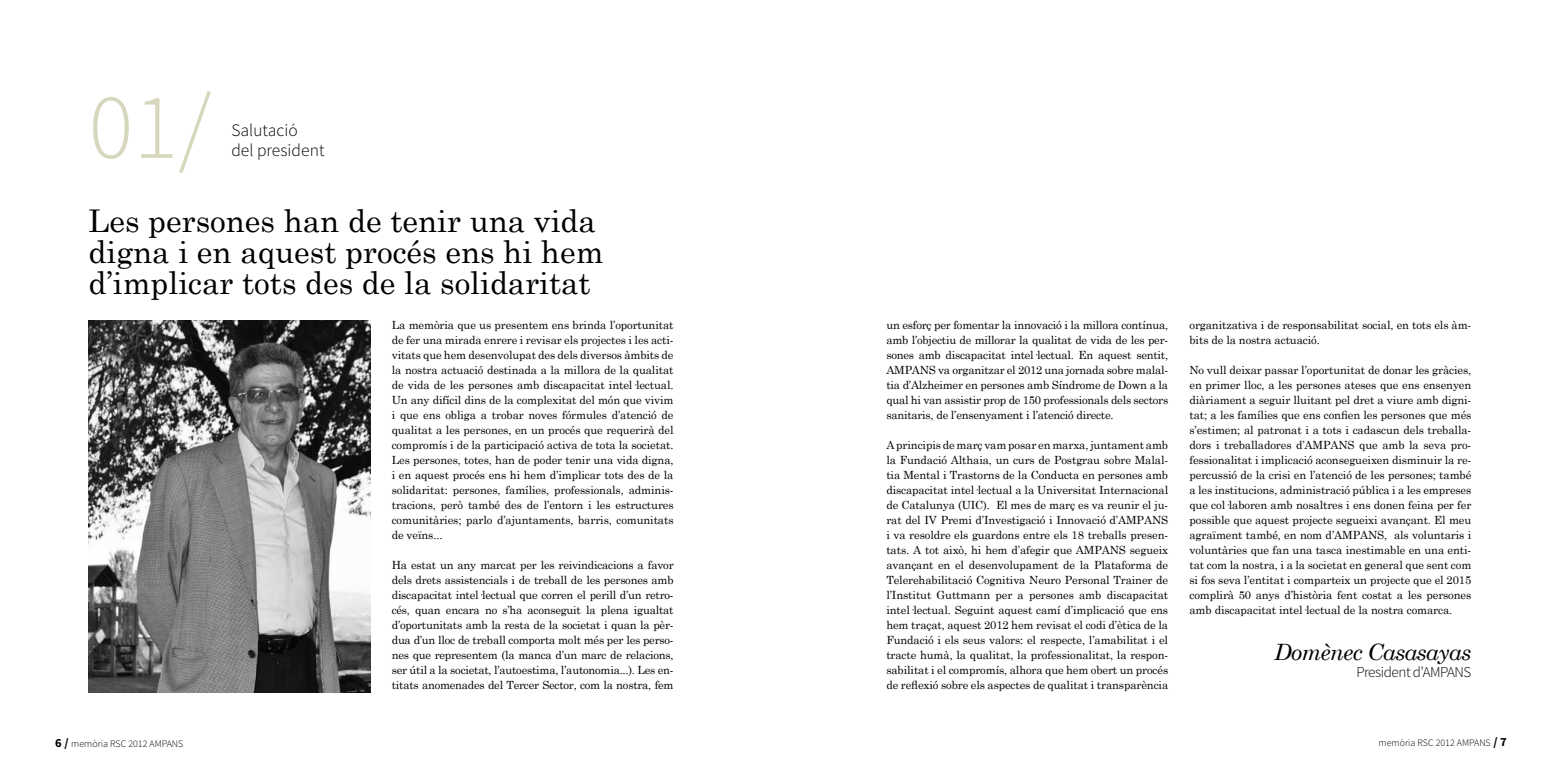
<style>
.page{position:relative;width:1560px;height:780px;background:#fff}
.page>*{position:absolute;margin:0;border:0;box-sizing:border-box;transform-origin:0 0}
.t1{font:300 93.38px "Source Sans Pro";color:#d7d7bd}
.t2{font:31.25px/31.2px "Century Schoolbook";color:#000}
.t3{font:italic 22.5px "Century Schoolbook";letter-spacing:-.03em;color:#000}
.t4{font:300 17.5px/20.1px "Source Sans Pro";color:#000}
.t5{font:300 15px "Source Sans Pro";letter-spacing:-.03em;color:#000}
.t6{font:11.25px/15px "Century Schoolbook";letter-spacing:-.01em;color:#000;text-align:justify}
.t7{font:300 10px "Source Sans Pro";color:#000}
.s1{font-weight:700;font-size:12.5px}
</style>
<div class="page">
<img style="left:89px;top:321px;width:281px;height:371px">
<h1 class="t1" style="left:89px;top:70px;width:124px">01/</h1>
<h3 class="t4" style="left:231px;top:120px;width:95px">Salutació<br>del president</h3>
<h2 class="t2" style="left:89px;top:204px;width:516px">Les persones han de tenir una vida digna i en aquest procés ens hi hem d’implicar tots des de la solidaritat</h2>
<p class="t6" style="left:392px;top:317px;width:283px">La memòria que us presentem ens brinda l’oportunitat de fer una mirada enrere i revisar els projectes i les acti&shy;vitats que hem desenvolupat des dels diversos àmbits de la nostra actuació destinada a la millora de la qualitat de vida de les persones amb discapacitat intel·lectual.<br>Un any difícil dins de la complexitat del món que vivim i que ens obliga a trobar noves fórmules d’atenció de qualitat a les persones, en un procés que requerirà del compromís i de la participació activa de tota la societat.<br>Les persones, totes, han de poder tenir una vida digna, i en aquest procés ens hi hem d’implicar tots des de la solidaritat: persones, famílies, professionals, adminis&shy;tracions, però també des de l’entorn i les estructures comunitàries; parlo d’ajuntaments, barris, comunitats de veïns...</p>
<p class="t6" style="left:392px;top:557px;width:283px">Ha estat un any marcat per les reivindicacions a favor dels drets assistencials i de treball de les persones amb discapacitat intel·lectual que corren el perill d’un retro&shy;cés, quan encara no s’ha aconseguit la plena igualtat d’oportunitats amb la resta de la societat i quan la pèr&shy;dua d’un lloc de treball comporta molt més per les perso&shy;nes que representem (la manca d’un marc de relacions, ser útil a la societat, l’autoestima, l’autonomia...). Les en&shy;titats anomenades del Tercer Sector, com la nostra, fem</p>
<p class="t6" style="left:886px;top:317px;width:283px">un esforç per fomentar la innovació i la millora contínua, amb l’objectiu de millorar la qualitat de vida de les per&shy;sones amb discapacitat intel·lectual. En aquest sentit, AMPANS va organitzar el 2012 una jornada sobre malal&shy;tia d’Alzheimer en persones amb Síndrome de Down a la qual hi van assistir prop de 150 professionals dels sectors sanitaris, de l’ensenyament i l’atenció directe.</p>
<p class="t6" style="left:886px;top:437px;width:283px">A principis de març vam posar en marxa, juntament amb la Fundació Althaia, un curs de Postgrau sobre Malal&shy;tia Mental i Trastorns de la Conducta en persones amb discapacitat intel·lectual a la Universitat Internacional de Catalunya (UIC). El mes de març es va reunir el ju&shy;rat del IV Premi d’Investigació i Innovació d’AMPANS i va resoldre els guardons entre els 18 treballs presen&shy;tats. A tot això, hi hem d’afegir que AMPANS segueix avançant en el desenvolupament de la Plataforma de Telerehabilitació Cognitiva Neuro Personal Trainer de l’Institut Guttmann per a persones amb discapacitat intel·lectual. Seguint aquest camí d’implicació que ens hem traçat, aquest 2012 hem revisat el codi d’ètica de la Fundació i els seus valors: el respecte, l’amabilitat i el tracte humà, la qualitat, la professionalitat, la respon&shy;sabilitat i el compromís, alhora que hem obert un procés de reflexió sobre els aspectes de qualitat i transparència</p>
<p class="t6" style="left:1189px;top:317px;width:283px">organitzativa i de responsabilitat social, en tots els àm&shy;bits de la nostra actuació.</p>
<p class="t6" style="left:1189px;top:362px;width:283px">No vull deixar passar l’oportunitat de donar les gràcies, en primer lloc, a les persones ateses que ens ensenyen diàriament a seguir lluitant pel dret a viure amb digni&shy;tat; a les famílies que ens confien les persones que més s’estimen; al patronat i a tots i cadascun dels treballa&shy;dors i treballadores d’AMPANS que amb la seva pro&shy;fessionalitat i implicació aconsegueixen disminuir la re&shy;percussió de la crisi en l’atenció de les persones; també a les institucions, administració pública i a les empreses que col·laboren amb nosaltres i ens donen feina per fer possible que aquest projecte segueixi avançant. El meu agraïment també, en nom d’AMPANS, als voluntaris i voluntàries que fan una tasca inestimable en una enti&shy;tat com la nostra, i a la societat en general que sent com si fos seva l’entitat i comparteix un projecte que el 2015 complirà 50 anys d’història fent costat a les persones amb discapacitat intel·lectual de la nostra comarca.</p>
<h3 class="t3" style="left:1273px;top:638px;width:199px">Domènec Casasayas</h3>
<h3 class="t5" style="left:1356px;top:663px;width:116px">President d’AMPANS</h3>
<p class="t7" style="left:55px;top:737px;width:130px"><span class="s1">6 /</span> memòria RSC 2012 AMPANS</p>
<p class="t7" style="left:1378px;top:736px;width:130px">memòria RSC 2012 AMPANS <span class="s1">/ 7</span></p>
</div>
